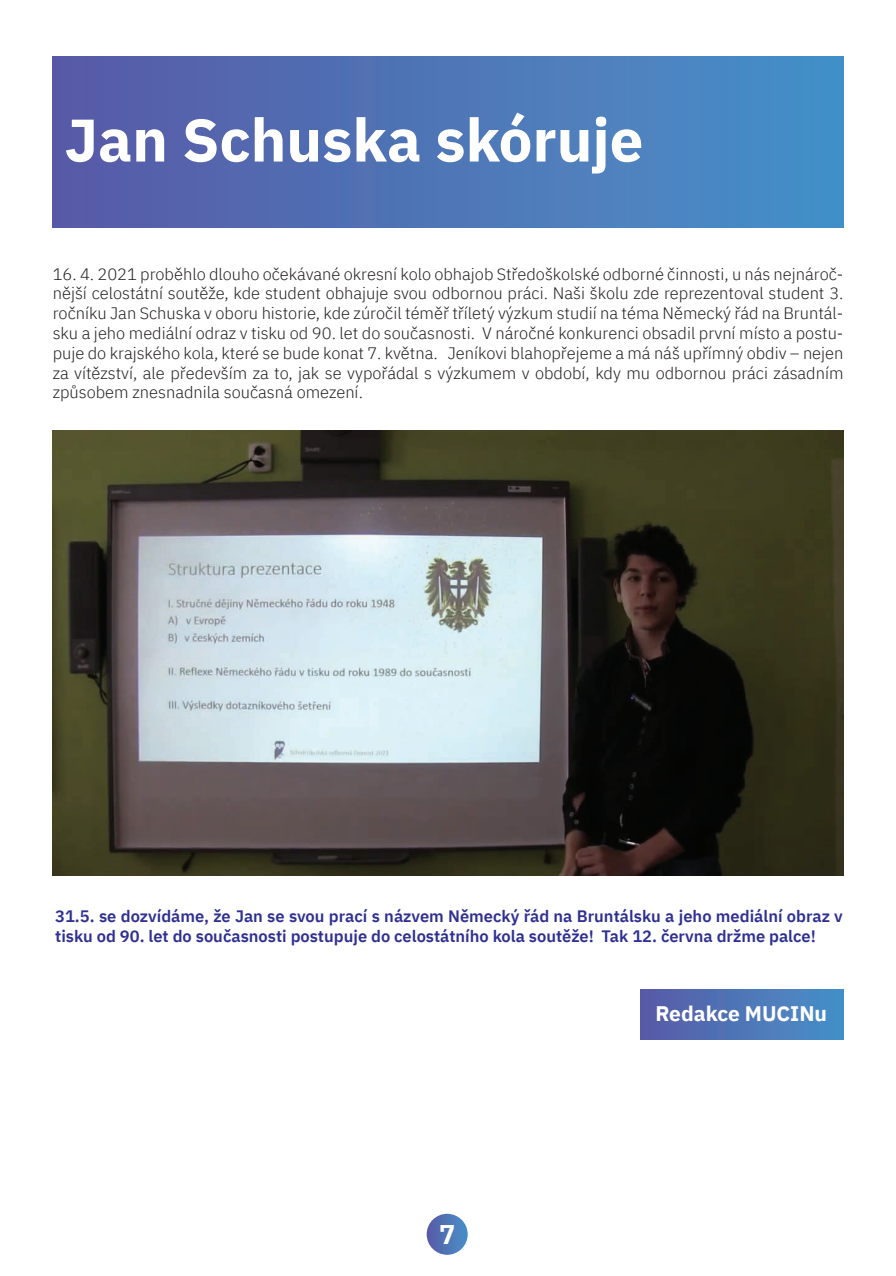
<style>
.page{position:relative;width:896px;height:1276px;background:#fff}
.page>*{position:absolute;margin:0;border:0;box-sizing:border-box;transform-origin:0 0}
.t1{font:700 60px "IBM Plex Sans";color:#fff}
.t2{font:700 27px "IBM Plex Sans";color:#fff}
.t3{font:700 21px "IBM Plex Sans";color:#fff}
.t4{font:300 16.5px/19.8px "IBM Plex Sans";color:#231f20;text-align:justify}
.t5{font:600 16.5px/19.8px "IBM Plex Sans";color:#2e3092}
</style>
<div class="page">
<div style="left:427px;top:1213px;width:41px;height:41px;background:linear-gradient(to right,#575aa6,#4e95ca);border-radius:50%"></div>
<div style="left:53px;top:57px;width:790px;height:171px;background:linear-gradient(to right,#585aa6,#4691c9)"></div>
<img style="left:53px;top:431px;width:790px;height:444px">
<div style="left:640px;top:989px;width:203px;height:50px;background:linear-gradient(to right,#585aa6,#4691c8)"></div>
<h1 class="t1" style="left:64px;top:92px;width:580px">Jan Schuska skóruje</h1>
<p class="t4" style="left:53px;top:262px;width:792px">16. 4. 2021 proběhlo dlouho očekávané okresní kolo obhajob Středoškolské odborné činnosti, u nás nejnároč&shy;nější celostátní soutěže, kde student obhajuje svou odbornou práci. Naši školu zde reprezentoval student 3. ročníku Jan Schuska v oboru historie, kde zúročil téměř tříletý výzkum studií na téma Německý řád na Bruntál&shy;sku a jeho mediální odraz v tisku od 90. let do současnosti. V náročné konkurenci obsadil první místo a postu&shy;puje do krajského kola, které se bude konat 7. května. Jeníkovi blahopřejeme a má náš upřímný obdiv – nejen za vítězství, ale především za to, jak se vypořádal s výzkumem v období, kdy mu odbornou práci zásadním způsobem znesnadnila současná omezení.</p>
<p class="t5" style="left:55px;top:905px;width:789px">31.5. se dozvídáme, že Jan se svou prací s názvem Německý řád na Bruntálsku a jeho mediální obraz v tisku od 90. let do současnosti postupuje do celostátního kola soutěže! Tak 12. června držme palce!</p>
<h2 class="t2" style="left:439px;top:1213px;width:18px">7</h2>
<p class="t3" style="left:655px;top:997px;width:173px">Redakce MUCINu</p>
</div>
